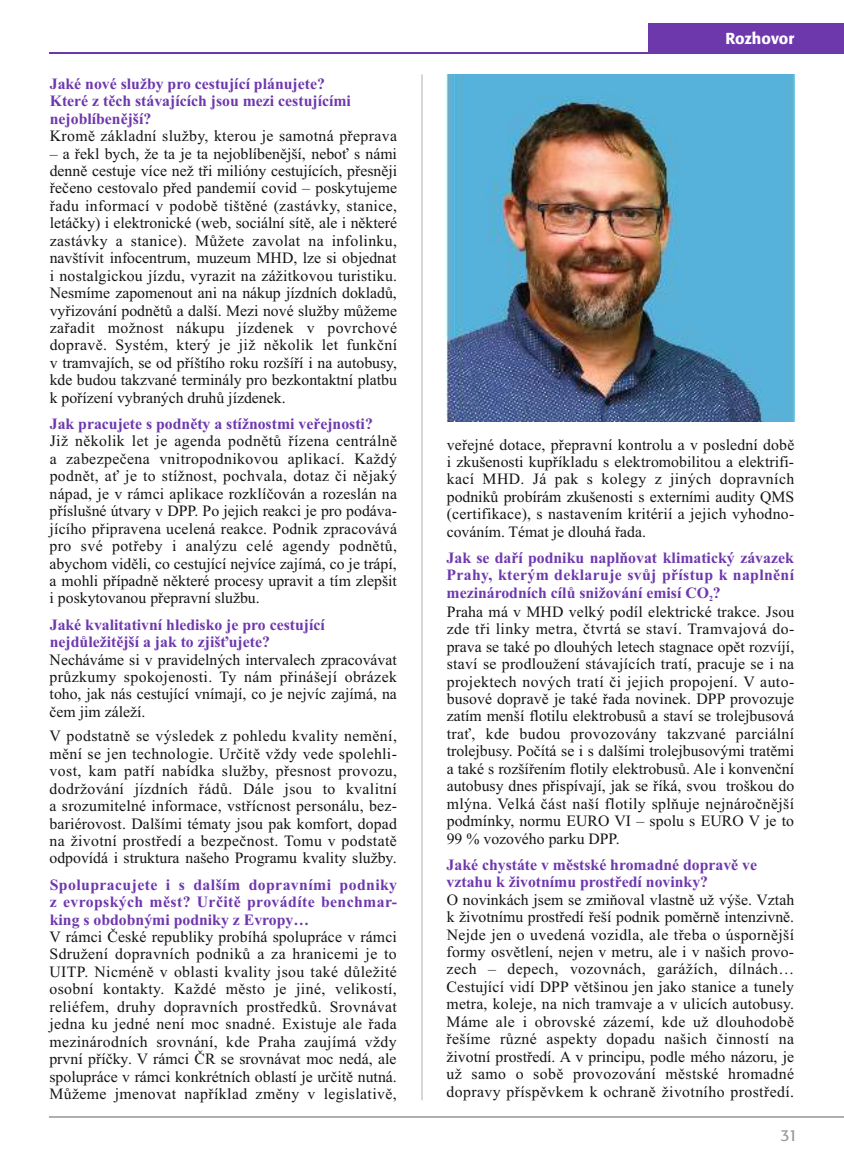
<style>
.page{position:relative;width:844px;height:1166px;background:#fff}
.page>*{position:absolute;margin:0;border:0;box-sizing:border-box;transform-origin:0 0}
.t1{font:15.75px/17.5px "Times New Roman";color:#141414;text-align:justify}
.t2{font:700 15.75px/17.5px "Times New Roman";color:#6e38ad}
.t3{font:15.75px "Times New Roman";letter-spacing:.025em;color:#141414}
.t4{font:500 15.75px "Formata";color:#fff}
.t5{font:15.75px "Formata";color:#999}
.t6{font:700 7.88px "Times New Roman";color:#6e38ad}
.s1{color:#000}
</style>
<div class="page">
<hr style="left:50px;top:1116px;width:793px;height:1px;background:#adb0b0">
<hr style="left:421px;top:74px;width:1px;height:1026px;background:#adb0b0">
<div style="left:647px;top:23px;width:196px;height:30px;background:#6e38ad"></div>
<hr style="left:50px;top:52px;width:793px;height:1px;background:#6e38ad">
<img style="left:446px;top:74px;width:348px;height:347px">
<p class="t2" style="left:50px;top:76px;width:302px">Jaké nové služby pro cestující plánujete?<br>Které z těch stávajících jsou mezi cestujícími nejoblíbenější?</p>
<p class="t3" style="left:50px;top:130px;width:349px">Kromě základní služby, kterou je samotná přeprava</p>
<p class="t1" style="left:50px;top:146px;width:349px">– a řekl bych, že ta je ta nejoblíbenější, neboť s námi denně cestuje více než tři milióny cestujících, přesněji řečeno cestovalo před pandemií covid – poskytujeme řadu informací v podobě tištěné (zastávky, stanice, letáčky) i elektronické (web, sociální sítě, ale i některé zastávky a stanice). Můžete zavolat na infolinku, navštívit infocentrum, muzeum MHD, lze si objednat i nostalgickou jízdu, vyrazit na zážitkovou turistiku.<br>Nesmíme zapomenout ani na nákup jízdních dokladů, vyřizování podnětů a další. Mezi nové služby můžeme zařadit možnost nákupu jízdenek v povrchové dopravě. Systém, který je již několik let funkční v tramvajích, se od příštího roku rozšíří i na autobusy, kde budou takzvané terminály pro bezkontaktní platbu k pořízení vybraných druhů jízdenek.</p>
<p class="t1" style="left:50px;top:434px;width:349px">Již několik let je agenda podnětů řízena centrálně a zabezpečena vnitropodnikovou aplikací. Každý podnět, ať je to stížnost, pochvala, dotaz či nějaký nápad, je v rámci aplikace rozklíčován a rozeslán na příslušné útvary v DPP. Po jejich reakci je pro podáva&shy;jícího připravena ucelená reakce. Podnik zpracovává pro své potřeby i analýzu celé agendy podnětů, abychom viděli, co cestující nejvíce zajímá, co je trápí, a mohli případně některé procesy upravit a tím zlepšit i poskytovanou přepravní službu.</p>
<p class="t2" style="left:50px;top:417px;width:324px">Jak pracujete s podněty a stížnostmi veřejnosti?</p>
<p class="t2" style="left:50px;top:617px;width:276px">Jaké kvalitativní hledisko je pro cestující nejdůležitější a jak to zjišťujete?</p>
<p class="t1" style="left:50px;top:652px;width:349px">Necháváme si v pravidelných intervalech zpracovávat průzkumy spokojenosti. Ty nám přinášejí obrázek toho, jak nás cestující vnímají, co je nejvíc zajímá, na čem jim záleží.</p>
<p class="t1" style="left:49px;top:729px;width:349px">V podstatně se výsledek z pohledu kvality nemění, mění se jen technologie. Určitě vždy vede spolehli&shy;vost, kam patří nabídka služby, přesnost provozu, dodržování jízdních řádů. Dále jsou to kvalitní a srozumitelné informace, vstřícnost personálu, bez&shy;bariérovost. Dalšími tématy jsou pak komfort, dopad na životní prostředí a bezpečnost. Tomu v podstatě odpovídá i struktura našeho Programu kvality služby.</p>
<p class="t2" style="left:50px;top:877px;width:349px;text-align:justify">Spolupracujete i s dalším dopravními podniky z evropských měst? Určitě provádíte benchmar&shy;king s obdobnými podniky z Evropy…</p>
<p class="t1" style="left:49px;top:929px;width:349px">V rámci České republiky probíhá spolupráce v rámci Sdružení dopravních podniků a za hranicemi je to UITP. Nicméně v oblasti kvality jsou také důležité osobní kontakty. Každé město je jiné, velikostí, reliéfem, druhy dopravních prostředků. Srovnávat jedna ku jedné není moc snadné. Existuje ale řada mezinárodních srovnání, kde Praha zaujímá vždy první příčky. V rámci ČR se srovnávat moc nedá, ale spolupráce v rámci konkrétních oblastí je určitě nutná.<br>Můžeme jmenovat například změny v legislativě,</p>
<p class="t4" style="left:725px;top:28px;width:70px">Rozhovor</p>
<p class="t1" style="left:446px;top:437px;width:349px">veřejné dotace, přepravní kontrolu a v poslední době i zkušenosti kupříkladu s elektromobilitou a elektrifi&shy;kací MHD. Já pak s kolegy z jiných dopravních podniků probírám zkušenosti s externími audity QMS (certifikace), s nastavením kritérií a jejich vyhodno&shy;cováním. Témat je dlouhá řada.</p>
<p class="t2" style="left:446px;top:550px;width:349px;text-align:justify">Jak se daří podniku naplňovat klimatický závazek Prahy, kterým deklaruje svůj přístup k naplnění mezinárodních cílů snižování emisí CO ?</p>
<p class="t6" style="left:708px;top:596px;width:5px">2</p>
<p class="t1" style="left:446px;top:604px;width:349px">Praha má v MHD velký podíl elektrické trakce. Jsou zde tři linky metra, čtvrtá se staví. Tramvajová do&shy;prava se také po dlouhých letech stagnace opět rozvíjí, staví se prodloužení stávajících tratí, pracuje se i na projektech nových tratí či jejich propojení. V auto&shy;busové dopravě je také řada novinek. DPP provozuje zatím menší flotilu elektrobusů a staví se trolejbusová trať, kde budou provozovány takzvané parciální trolejbusy. Počítá se i s dalšími trolejbusovými tratěmi a také s rozšířením flotily elektrobusů. Ale i konvenční autobusy dnes přispívají, jak se říká, svou troškou do mlýna. Velká část naší flotily splňuje nejnáročnější podmínky, normu EURO VI – spolu s EURO V je to 99 % vozového parku DPP.</p>
<p class="t2" style="left:446px;top:857px;width:312px">Jaké chystáte v městské hromadné dopravě ve vztahu k životnímu prostředí novinky?</p>
<p class="t1" style="left:446px;top:892px;width:349px">O novinkách jsem se zmiňoval vlastně už výše. Vztah k životnímu prostředí řeší podnik poměrně intenzivně.<br>Nejde jen o uvedená vozidla, ale třeba o úspornější formy osvětlení, nejen v metru, ale i v našich provo&shy;zech – depech, vozovnách, garážích, dílnách… Cestující vidí DPP většinou jen jako stanice a tunely metra, koleje, na nich tramvaje a v ulicích autobusy.<br>Máme ale i obrovské zázemí, kde už dlouhodobě řešíme různé aspekty dopadu našich činností na životní prostředí. A v principu, podle mého názoru, je už samo o sobě provozování městské hromadné dopravy příspěvkem k ochraně životního prostředí<span class="s1">.</span></p>
<p class="t5" style="left:780px;top:1125px;width:19px">31</p>
</div>
